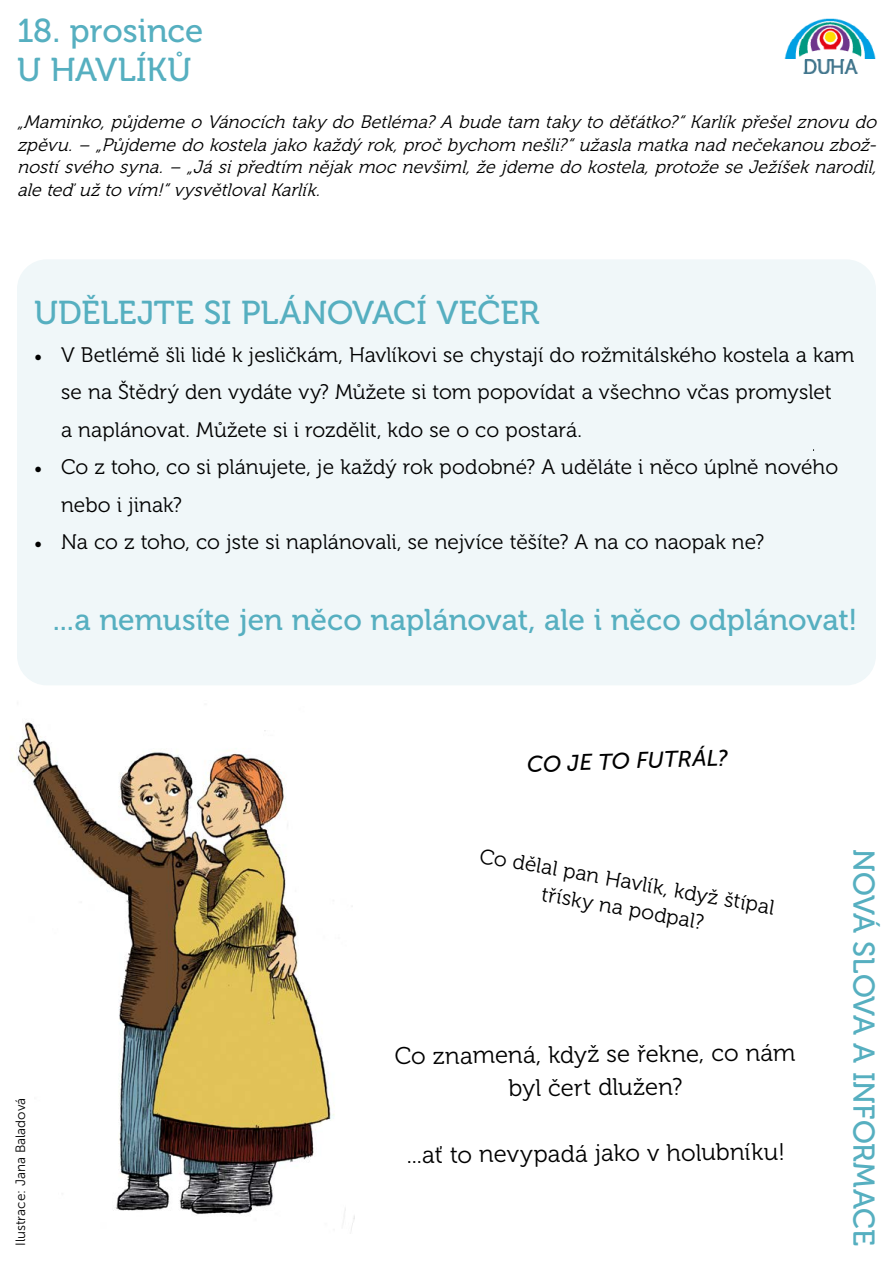
<style>
.page{position:relative;width:893px;height:1263px;background:#fff}
.page>*{position:absolute;margin:0;border:0;box-sizing:border-box;transform-origin:0 0}
.t1{font:33px/39.6px "Museo 500";color:#56afc0}
.t2{font:30px "Museo 500";color:#56afc0}
.t3{font:24px/33px "Museo 300";letter-spacing:-.01em;color:#000;text-align:center}
.t4{font:italic 22.5px "Museo Sans 500";color:#000}
.t5{font:21px/37.5px "Museo 300";color:#000}
.t6{font:italic 18px/22.5px "Museo 300";letter-spacing:.005em;color:#000;text-align:justify}
.t7{font:13.5px "Museo Sans 300";color:#000}
.s1{font-family:"Minion Pro"}
</style>
<div class="page">
<div style="left:17px;top:259px;width:859px;height:426px;background:#f0f7f9;border-radius:30px"></div>
<img style="left:784px;top:19px;width:92px;height:55px">
<img style="left:17px;top:722px;width:337px;height:509px">
<h1 class="t1" style="left:17px;top:11px;width:188px">18. prosince<br>U HAVLÍKŮ</h1>
<p class="t6" style="left:17px;top:111px;width:866px">„Maminko,půj deme o Vánocích taky do Betléma?A bude tam taky to děťátko?“Karlíkpřešelznovu do zpěvu.– „Půjdeme do kostela jako každý rok,pročbychom nešli?“užasla matka nad nečekanou zbož&shy;nostísvého syna.– „Já sipředtím nějakmocnevšiml,že jdeme do kostela,protože se Ježíšeknarodil, ale teď užto vím!“vysvětlovalKarlík.</p>
<h1 class="t1" style="left:34px;top:293px;width:507px">UDĚLEJTE SI PLÁNOVACÍ VEČER</h1>
<p class="t5" style="left:61px;top:336px;width:795px;text-indent:-27px"><span class="s1">•</span> V Betlémě šli lidé k jesličkám, Havlíkovi se chystají do rožmitálského kostela a kam se na Štědrý den vydáte vy? Můžete si tom popovídat a všechno včas promyslet<br>a naplánovat. Můžete si i rozdělit, kdo se o co postará.</p>
<p class="t5" style="left:61px;top:448px;width:779px;text-indent:-27px"><span class="s1">•</span> Co z toho, co si plánujete, je každý rok podobné? A uděláte i něco úplně nového nebo i jinak?</p>
<p class="t5" style="left:34px;top:523px;width:732px"><span class="s1">•</span> Na co z toho, co jste si naplánovali, se nejvíce těšíte? A na co naopak ne?</p>
<h2 class="t2" style="left:53px;top:603px;width:806px">...a nemusíte jen něco naplánovat, ale i něco odplánovat!</h2>
<p class="t7" style="left:13px;top:1246px;width:150px;rotate:-90deg">Ilustrace: Jana Baladová</p>
<p class="t4" style="left:526px;top:752px;width:203px;rotate:-2deg">CO JE TO FUTRÁL?</p>
<p class="t5" style="left:482px;top:842px;width:300px;line-height:27px;text-align:center;rotate:10deg">Co dělal pan Havlík, když štípal třísky na podpal?</p>
<p class="t3" style="left:395px;top:1038px;width:403px">Co znamená, když se řekne, co nám byl čert dlužen?</p>
<p class="t3" style="left:407px;top:1137px;width:380px">...ať to nevypadá jako v holubníku!</p>
<h2 class="t2" style="left:880px;top:849px;width:398px;rotate:90deg">NOVÁ SLOVA A INFORMACE</h2>
</div>
